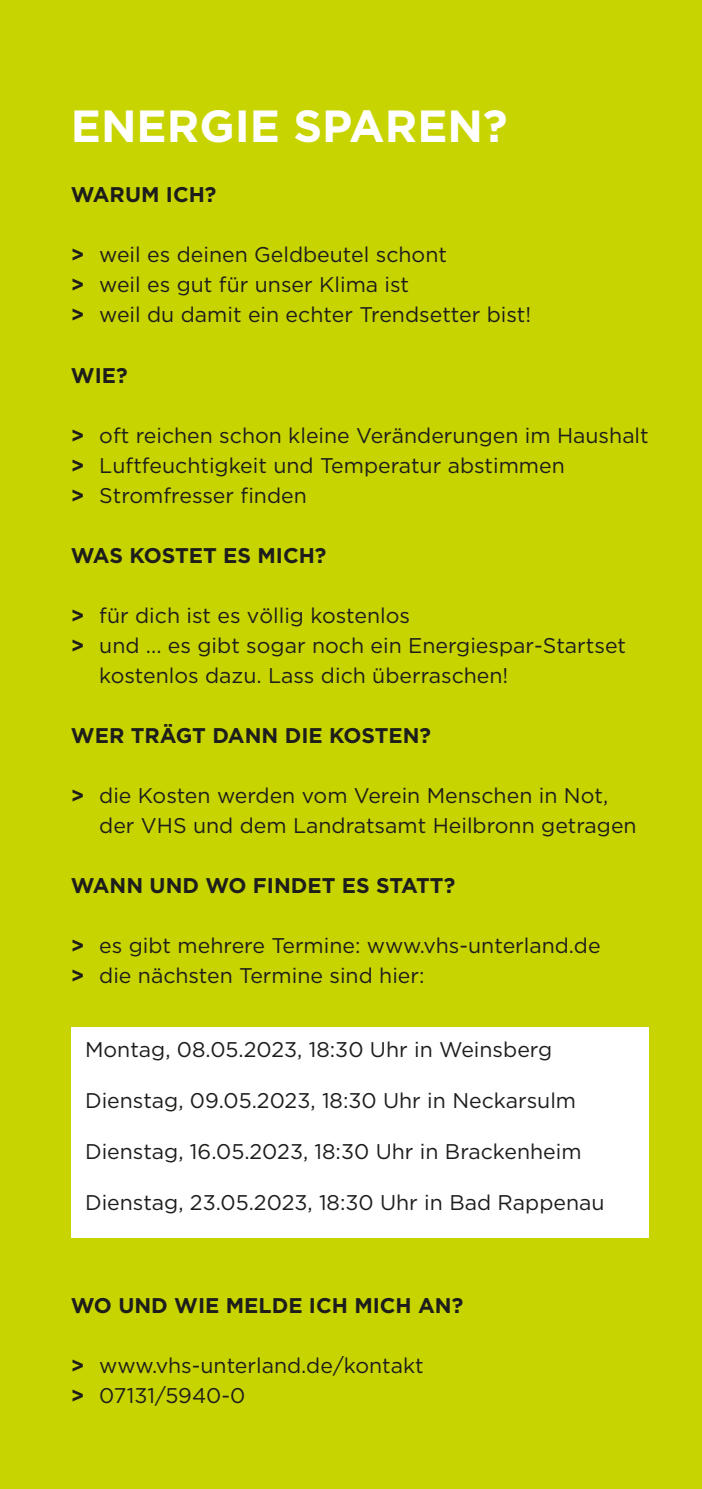
<style>
.page{position:relative;width:702px;height:1489px;background:#fff}
.page>*{position:absolute;margin:0;border:0;box-sizing:border-box;transform-origin:0 0}
.t1{font:700 45px "Gotham";color:#fff}
.t2{font:21.25px/30px "Gotham";color:#1d1d1b}
.t3{font:700 21.25px "Gotham";color:#1d1d1b}
.s1{font-weight:700}
</style>
<div class="page">
<div style="left:0;top:0;width:702px;height:1488px;background:#c8d400"></div>
<div style="left:71px;top:1027px;width:577px;height:210px;background:#fff"></div>
<h1 class="t1" style="left:71px;top:97px;width:438px">ENERGIE SPAREN?</h1>
<p class="t3" style="left:71px;top:181px;width:147px">WARUM ICH?</p>
<p class="t2" style="left:71px;top:239px;width:462px"><span class="s1">&gt;</span> weil es deinen Geldbeutel schont<br><span class="s1">&gt;</span> weil es gut für unser Klima ist<br><span class="s1">&gt;</span> weil du damit ein echter Trendsetter bist!</p>
<p class="t3" style="left:71px;top:361px;width:58px">WIE?</p>
<p class="t2" style="left:71px;top:419px;width:579px"><span class="s1">&gt;</span> oft reichen schon kleine Veränderungen im Haushalt <span class="s1">&gt;</span> Luftfeuchtigkeit und Temperatur abstimmen<br><span class="s1">&gt;</span> Stromfresser finden</p>
<p class="t3" style="left:71px;top:541px;width:257px">WAS KOSTET ES MICH?</p>
<p class="t2" style="left:71px;top:599px;width:340px"><span class="s1">&gt;</span> für dich ist es völlig kostenlos</p>
<p class="t2" style="left:71px;top:629px;width:557px"><span class="s1">&gt;</span> und ... es gibt sogar noch ein Energiespar-Startset</p>
<p class="t2" style="left:99px;top:659px;width:410px">kostenlos dazu. Lass dich überraschen!</p>
<p class="t3" style="left:71px;top:721px;width:361px">WER TRÄGT DANN DIE KOSTEN?</p>
<p class="t2" style="left:99px;top:780px;width:539px;text-indent:-28px"><span class="s1">&gt;</span> die Kosten werden vom Verein Menschen in Not, der VHS und dem Landratsamt Heilbronn getragen</p>
<p class="t3" style="left:71px;top:871px;width:386px">WANN UND WO FINDET ES STATT?</p>
<p class="t2" style="left:71px;top:930px;width:531px"><span class="s1">&gt;</span> es gibt mehrere Termine: www.vhs-unterland.de <span class="s1">&gt;</span> die nächsten Termine sind hier:</p>
<p class="t2" style="left:85px;top:1034px;width:468px">Montag, 08.05.2023, 18:30 Uhr in Weinsberg</p>
<p class="t2" style="left:85px;top:1085px;width:492px">Dienstag, 09.05.2023, 18:30 Uhr in Neckarsulm</p>
<p class="t2" style="left:85px;top:1136px;width:498px">Dienstag, 16.05.2023, 18:30 Uhr in Brackenheim</p>
<p class="t2" style="left:85px;top:1187px;width:521px">Dienstag, 23.05.2023, 18:30 Uhr in Bad Rappenau</p>
<p class="t3" style="left:71px;top:1291px;width:394px">WO UND WIE MELDE ICH MICH AN?</p>
<p class="t2" style="left:71px;top:1350px;width:354px"><span class="s1">&gt;</span> www.vhs-unterland.de/kontakt <span class="s1">&gt;</span> 07131/5940-0</p>
</div>
